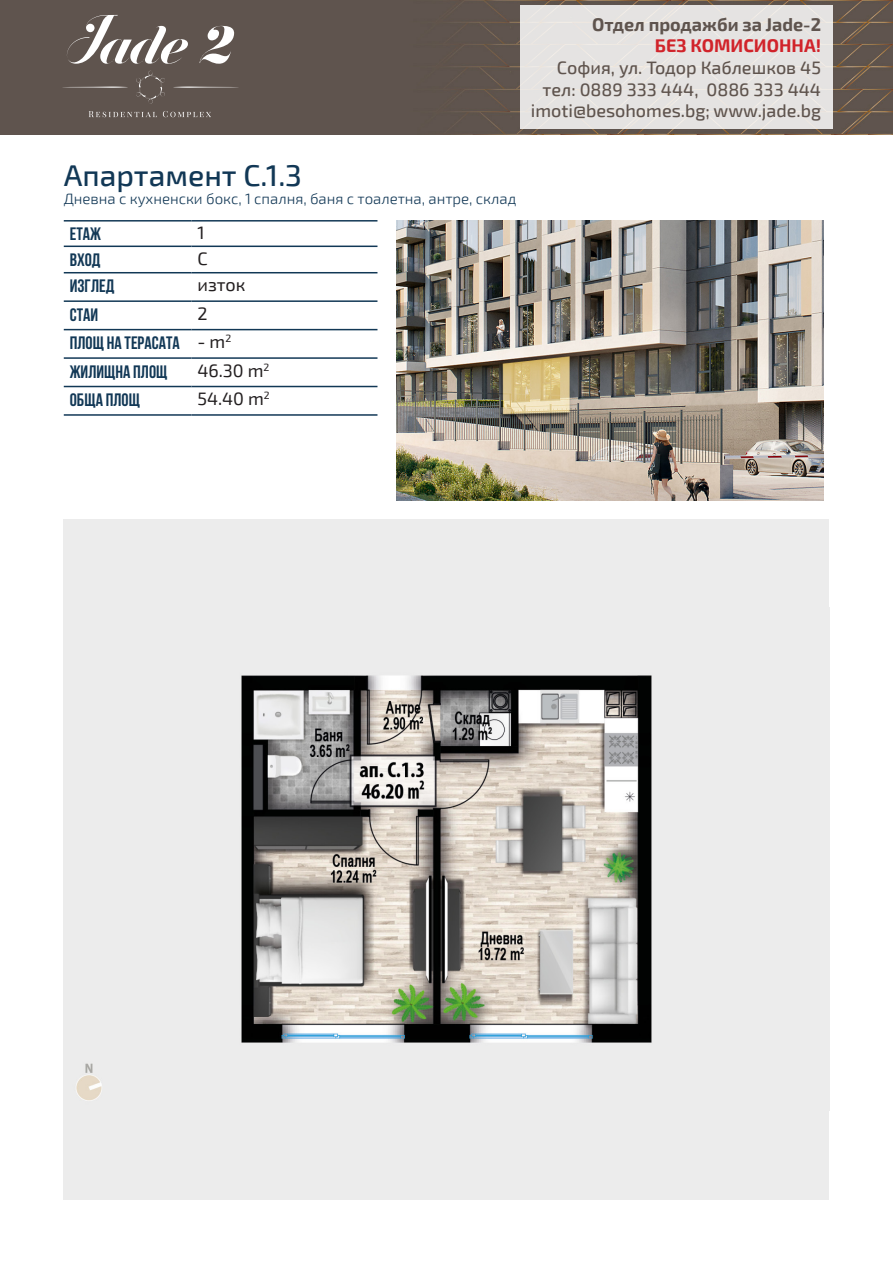
<style>
.page{position:relative;width:893px;height:1263px;background:#fff}
.page>*{position:absolute;margin:0;border:0;box-sizing:border-box;transform-origin:0 0}
.t1{font:500 30px "Exo 2";color:#123856}
.t2{font:500 18px/21.6px "Exo 2";color:#5f544e;text-align:right}
.t3{font:700 18px/28.5px "Bebas Neue";color:#123856}
.t4{font:18px "Exo 2";color:#231f20}
.t5{font:700 18px "Exo 2";color:#5f544e}
.t6{font:700 18px "Exo 2";color:#d1232a}
.t7{font:300 15px "Exo 2";color:#123856}
.s1{font-family:"Exo 2";font-weight:400;color:#231f20}
</style>
<div class="page">
<div style="left:0;top:0;width:893px;height:134px;background:#5f544e"></div>
<div style="left:64px;top:519px;width:765px;height:680px;background:#ececec"></div>
<img style="left:76px;top:675px;width:576px;height:426px">
<img style="left:397px;top:220px;width:427px;height:281px">
<svg style="left:89px;top:111px;width:68px;height:6px"></svg>
<svg style="left:163px;top:111px;width:48px;height:6px"></svg>
<svg style="left:63px;top:15px;width:175px;height:89px;background:#756b66"></svg>
<div style="left:520px;top:5px;width:312px;height:124px;background:#e5e3e2"></div>
<hr style="left:64px;top:220px;width:127px;height:2px;background:#123856">
<hr style="left:191px;top:220px;width:186px;height:2px;background:#123856">
<hr style="left:64px;top:246px;width:127px;height:1px;background:#123856">
<hr style="left:191px;top:246px;width:186px;height:1px;background:#123856">
<hr style="left:64px;top:272px;width:127px;height:1px;background:#123856">
<hr style="left:191px;top:272px;width:186px;height:1px;background:#123856">
<hr style="left:64px;top:300px;width:127px;height:2px;background:#123856">
<hr style="left:191px;top:300px;width:186px;height:2px;background:#123856">
<hr style="left:64px;top:329px;width:127px;height:1px;background:#123856">
<hr style="left:191px;top:329px;width:186px;height:1px;background:#123856">
<hr style="left:64px;top:357px;width:127px;height:2px;background:#123856">
<hr style="left:191px;top:357px;width:186px;height:2px;background:#123856">
<hr style="left:64px;top:386px;width:127px;height:1px;background:#123856">
<hr style="left:191px;top:386px;width:186px;height:1px;background:#123856">
<hr style="left:64px;top:414px;width:127px;height:2px;background:#123856">
<hr style="left:191px;top:414px;width:186px;height:2px;background:#123856">
<p class="t5" style="left:592px;top:14px;width:230px">Отдел продажби за Jade-2</p>
<p class="t6" style="left:655px;top:35px;width:168px">БЕЗ КОМИСИОННА!</p>
<p class="t2" style="left:531px;top:57px;width:292px">София, ул. Тодор Каблешков 45 тел: 0889 333 444, 0886 333 444 imoti@besohomes.bg; www.jade.bg</p>
<h1 class="t1" style="left:64px;top:158px;width:240px">Апартамент С.1.3</h1>
<p class="t7" style="left:64px;top:190px;width:454px">Дневна с кухненски бокс, 1 спалня, баня с тоалетна, антре, склад</p>
<p class="t3" style="left:70px;top:220px;width:33px">Етаж</p>
<p class="t4" style="left:197px;top:223px;width:9px">1</p>
<p class="t3" style="left:70px;top:245px;width:32px">Вход</p>
<p class="t4" style="left:197px;top:248px;width:12px">C</p>
<p class="t3" style="left:70px;top:272px;width:46px">Изглед</p>
<p class="t4" style="left:197px;top:274px;width:50px">изток</p>
<p class="t3" style="left:70px;top:300px;width:30px">Стаи</p>
<p class="t4" style="left:197px;top:303px;width:12px">2</p>
<p class="t3" style="left:70px;top:328px;width:163px">площ на терасата <span class="s1">- m</span><sup>2 </sup>жилищна площ</p>
<p class="t4" style="left:197px;top:360px;width:74px">46.30 m<sup>2</sup></p>
<p class="t3" style="left:70px;top:385px;width:72px">обща площ</p>
<p class="t4" style="left:197px;top:388px;width:74px">54.40 m<sup>2</sup></p>
</div>
